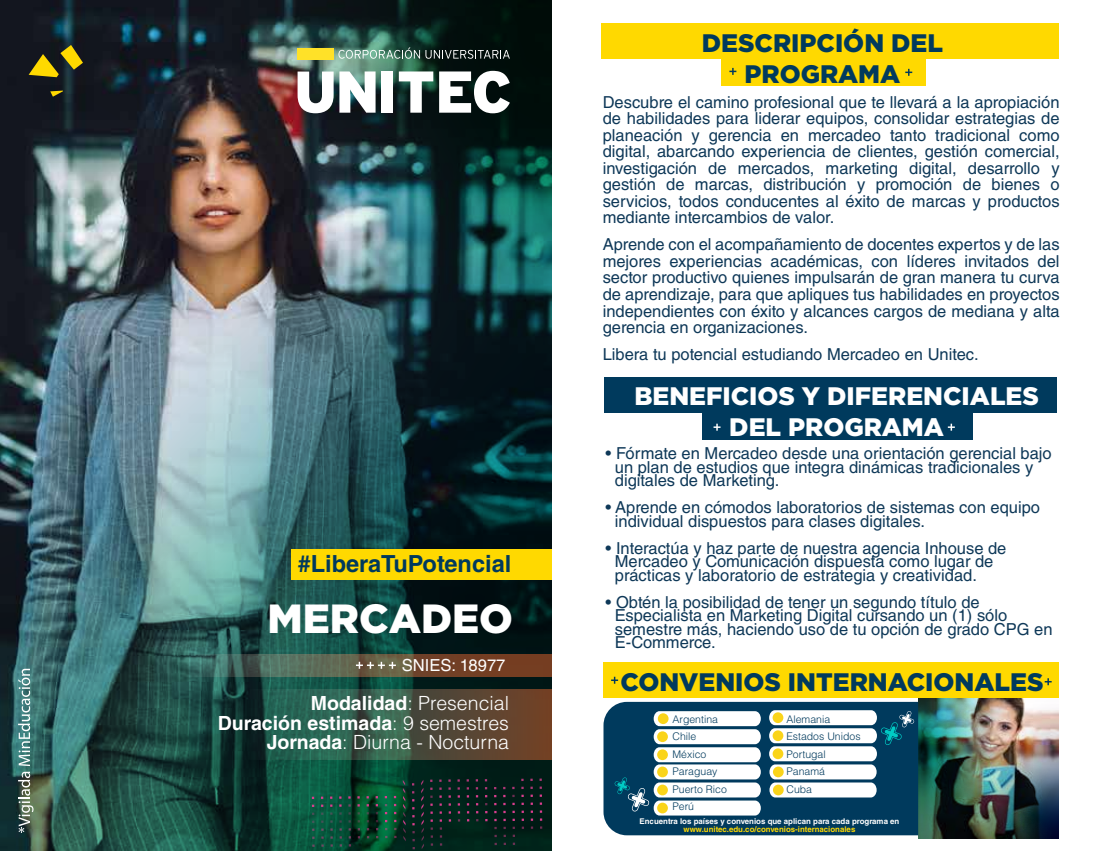
<style>
.page{position:relative;width:1106px;height:851px;background:#fff}
.page>*{position:absolute;margin:0;border:0;box-sizing:border-box;transform-origin:0 0}
.t1{font:900 40.65px "Gotham";color:#fff}
.t2{font:900 25.35px/30.3px "Gotham";color:#003a5d;text-align:center}
.t3{font:900 25.35px/30.3px "Gotham";color:#fff;text-align:center}
.t4{font:700 23.55px "Helvetica LT Std";color:#003a5d}
.t5{font:300 19.5px/19.5px "Helvetica LT Std";color:#fff;text-align:right}
.t6{font:16.65px "Helvetica LT Std";color:#fff}
.t7{font:16.5px/16.5px "Helvetica LT Std";color:#0e3858}
.t8{font:300 10.5px/17.5px "Helvetica LT Std";color:#003a5d}
.t9{font:700 7.8px "Helvetica LT Std";color:#fff}
.t10{font:700 7.8px "Helvetica LT Std";color:#ffd900}
.s1{font-weight:700}
</style>
<div class="page">
<img style="left:0;top:0;width:551px;height:850px">
<img style="left:918px;top:697px;width:140px;height:141px">
<div style="left:601px;top:23px;width:457px;height:35px;background:#ffd900"></div>
<div style="left:720px;top:50px;width:205px;height:35px;background:#ffd900"></div>
<div style="left:604px;top:377px;width:452px;height:35px;background:#003a5d"></div>
<div style="left:702px;top:404px;width:270px;height:36px;background:#003a5d"></div>
<svg style="left:905px;top:69px;width:7px;height:7px"></svg>
<svg style="left:713px;top:423px;width:7px;height:7px"></svg>
<svg style="left:947px;top:423px;width:7px;height:7px"></svg>
<svg style="left:729px;top:68px;width:7px;height:7px"></svg>
<div style="left:603px;top:662px;width:455px;height:35px;background:#ffd900"></div>
<svg style="left:611px;top:676px;width:7px;height:7px"></svg>
<svg style="left:1044px;top:678px;width:7px;height:7px"></svg>
<svg style="left:367px;top:820px;width:2px;height:18px"></svg>
<svg style="left:376px;top:804px;width:2px;height:34px"></svg>
<svg style="left:385px;top:795px;width:2px;height:43px"></svg>
<svg style="left:394px;top:795px;width:2px;height:42px"></svg>
<svg style="left:403px;top:779px;width:2px;height:62px"></svg>
<svg style="left:412px;top:823px;width:3px;height:26px"></svg>
<svg style="left:421px;top:779px;width:3px;height:70px"></svg>
<svg style="left:476px;top:811px;width:2px;height:10px"></svg>
<svg style="left:485px;top:787px;width:2px;height:34px"></svg>
<svg style="left:494px;top:786px;width:3px;height:59px"></svg>
<svg style="left:503px;top:786px;width:3px;height:42px"></svg>
<svg style="left:512px;top:786px;width:2px;height:18px"></svg>
<svg style="left:521px;top:778px;width:2px;height:10px"></svg>
<svg style="left:177px;top:654px;width:374px;height:22px;background:#5e5844"></svg>
<svg style="left:177px;top:689px;width:374px;height:70px;background:#394e3f"></svg>
<svg style="left:50px;top:91px;width:13px;height:6px"></svg>
<svg style="left:29px;top:45px;width:54px;height:32px;background:#685e16"></svg>
<div style="left:603px;top:701px;width:315px;height:134px;background:#003a5d"></div>
<svg style="left:614px;top:711px;width:146px;height:104px"></svg>
<div style="left:657px;top:713px;width:11px;height:11px;background:#fad41a;border-radius:50%"></div>
<svg style="left:769px;top:710px;width:145px;height:87px"></svg>
<div style="left:772px;top:748px;width:11px;height:11px;background:#fad41a;border-radius:50%"></div>
<svg style="left:356px;top:661px;width:40px;height:7px"></svg>
<svg style="left:339px;top:71px;width:36px;height:42px"></svg>
<div style="left:381px;top:71px;width:12px;height:42px;background:#fff"></div>
<svg style="left:399px;top:71px;width:34px;height:42px"></svg>
<svg style="left:439px;top:71px;width:71px;height:42px"></svg>
<svg style="left:297px;top:71px;width:36px;height:42px"></svg>
<div style="left:297px;top:48px;width:36px;height:12px;background:#ffe128"></div>
<svg style="left:338px;top:47px;width:113px;height:12px"></svg>
<svg style="left:453px;top:50px;width:57px;height:9px"></svg>
<div style="left:291px;top:549px;width:260px;height:30px;background:#ffd900"></div>
<svg style="left:18px;top:668px;width:15px;height:164px;background:#6b8f89"></svg>
<h3 class="t4" style="left:298px;top:549px;width:215px">#LiberaTuPotencial</h3>
<h1 class="t1" style="left:267px;top:594px;width:247px">MERCADEO</h1>
<p class="t6" style="left:402px;top:655px;width:105px">SNIES: 18977</p>
<p class="t5" style="left:218px;top:693px;width:293px"><span class="s1">Modalidad</span>: Presencial<br><span class="s1">Duración estimada</span>: 9 semestres<br><span class="s1">Jornada</span>: Diurna - Nocturna</p>
<h2 class="t2" style="left:701px;top:27px;width:243px">DESCRIPCIÓN DEL<br>PROGRAMA</h2>
<p class="t7" style="left:602px;top:94px;width:458px;text-align:justify">Descubre el camino profesional que te llevará a la apropiación de habilidades para liderar equipos, consolidar estrategias de planeación y gerencia en mercadeo tanto tradicional como digital, abarcando experiencia de clientes, gestión comercial, investigación de mercados, marketing digital, desarrollo y gestión de marcas, distribución y promoción de bienes o servicios, todos conducentes al éxito de marcas y productos mediante intercambios de valor.</p>
<p class="t7" style="left:602px;top:236px;width:458px;text-align:justify">Aprende con el acompañamiento de docentes expertos y de las mejores experiencias académicas, con líderes invitados del sector productivo quienes impulsarán de gran manera tu curva de aprendizaje, para que apliques tus habilidades en proyectos independientes con éxito y alcances cargos de mediana y alta gerencia en organizaciones.</p>
<p class="t7" style="left:602px;top:346px;width:377px">Libera tu potencial estudiando Mercadeo en Unitec.</p>
<h2 class="t3" style="left:634px;top:380px;width:406px">BENEFICIOS Y DIFERENCIALES<br>DEL PROGRAMA</h2>
<p class="t7" style="left:614px;top:446px;width:438px;line-height:13.5px;text-indent:-9px">• Fórmate en Mercadeo desde una orientación gerencial bajo un plan de estudios que integra dinámicas tradicionales y digitales de Marketing.</p>
<p class="t7" style="left:614px;top:500px;width:426px;line-height:13.5px;text-indent:-9px">• Aprende en cómodos laboratorios de sistemas con equipo individual dispuestos para clases digitales.</p>
<p class="t7" style="left:614px;top:541px;width:393px;line-height:13.5px;text-indent:-9px">• Interactúa y haz parte de nuestra agencia Inhouse de<br>Mercadeo y Comunicación dispuesta como lugar de prácticas y laboratorio de estrategia y creatividad.</p>
<p class="t7" style="left:614px;top:595px;width:439px;line-height:13.5px;text-indent:-9px">• Obtén la posibilidad de tener un segundo título de Especialista en Marketing Digital cursando un (1) sólo semestre más, haciendo uso de tu opción de grado CPG en E-Commerce.</p>
<h2 class="t2" style="left:620px;top:666px;width:424px">CONVENIOS INTERNACIONALES</h2>
<p class="t8" style="left:672px;top:709px;width:56px">Argentina<br>Chile<br>México<br>Paraguay<br>Puerto Rico<br>Perú</p>
<p class="t9" style="left:639px;top:816px;width:261px">Encuentra los países y convenios que aplican para cada programa en</p>
<p class="t10" style="left:683px;top:824px;width:173px">www.unitec.edu.co/convenios-internacionales</p>
<p class="t8" style="left:786px;top:709px;width:76px">Alemania<br>Estados Unidos<br>Portugal<br>Panamá<br>Cuba</p>
</div>
